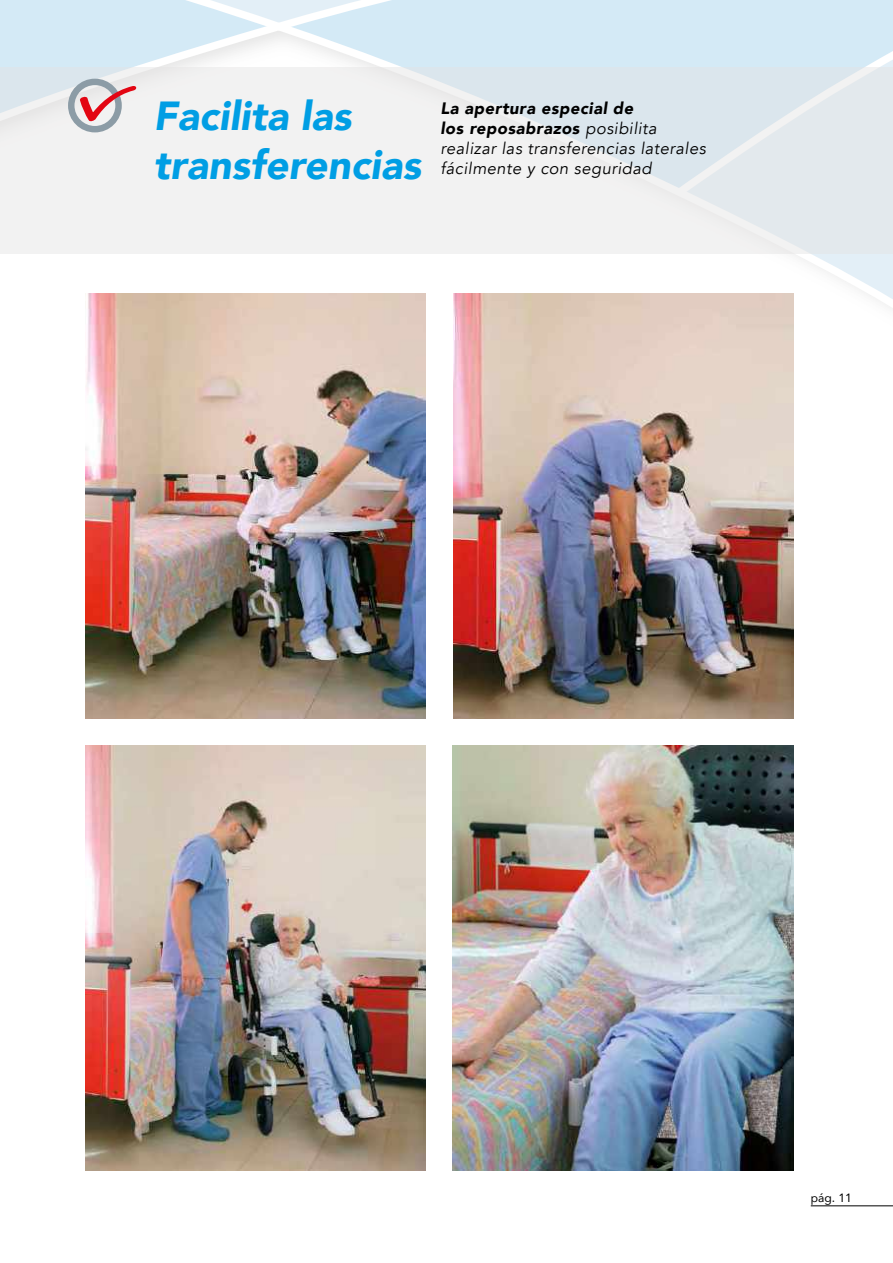
<style>
.page{position:relative;width:893px;height:1263px;background:#fff}
.page>*{position:absolute;margin:0;border:0;box-sizing:border-box;transform-origin:0 0}
.t1{font:italic 900 40.5px/49.5px "Avenir";color:#009ee4}
.t2{font:italic 16.5px/19.8px "Avenir";letter-spacing:.03em;color:#000}
.t3{font:12px "Avenir";color:#000}
.s1{font-weight:900}
</style>
<div class="page">
<svg style="left:1px;top:0;width:892px;height:335px"></svg>
<div style="left:675px;top:32px;width:218px;height:35px;background:#d4eaf6"></div>
<svg style="left:1px;top:67px;width:892px;height:187px;fill:#f2f2f2"></svg>
<img style="left:85px;top:293px;width:340px;height:426px">
<img style="left:453px;top:293px;width:340px;height:426px">
<img style="left:85px;top:745px;width:340px;height:425px">
<img style="left:453px;top:745px;width:340px;height:425px">
<img style="left:0;top:0;width:1px;height:1263px">
<hr style="left:811px;top:1205px;width:82px;height:1px;background:#000">
<div style="left:68px;top:79px;width:54px;height:53px;border:6px solid #8c9ca6;border-radius:50%"></div>
<svg style="left:79px;top:85px;width:57px;height:37px"></svg>
<h1 class="t1" style="left:154px;top:92px;width:269px">Facilita las transferencias</h1>
<p class="t2" style="left:441px;top:100px;width:267px"><span class="s1">La apertura especial de<br>los reposabrazos</span> posibilita realizar las transferencias laterales fácilmente y con seguridad</p>
<p class="t3" style="left:811px;top:1193px;width:42px">pág. 11</p>
</div>
